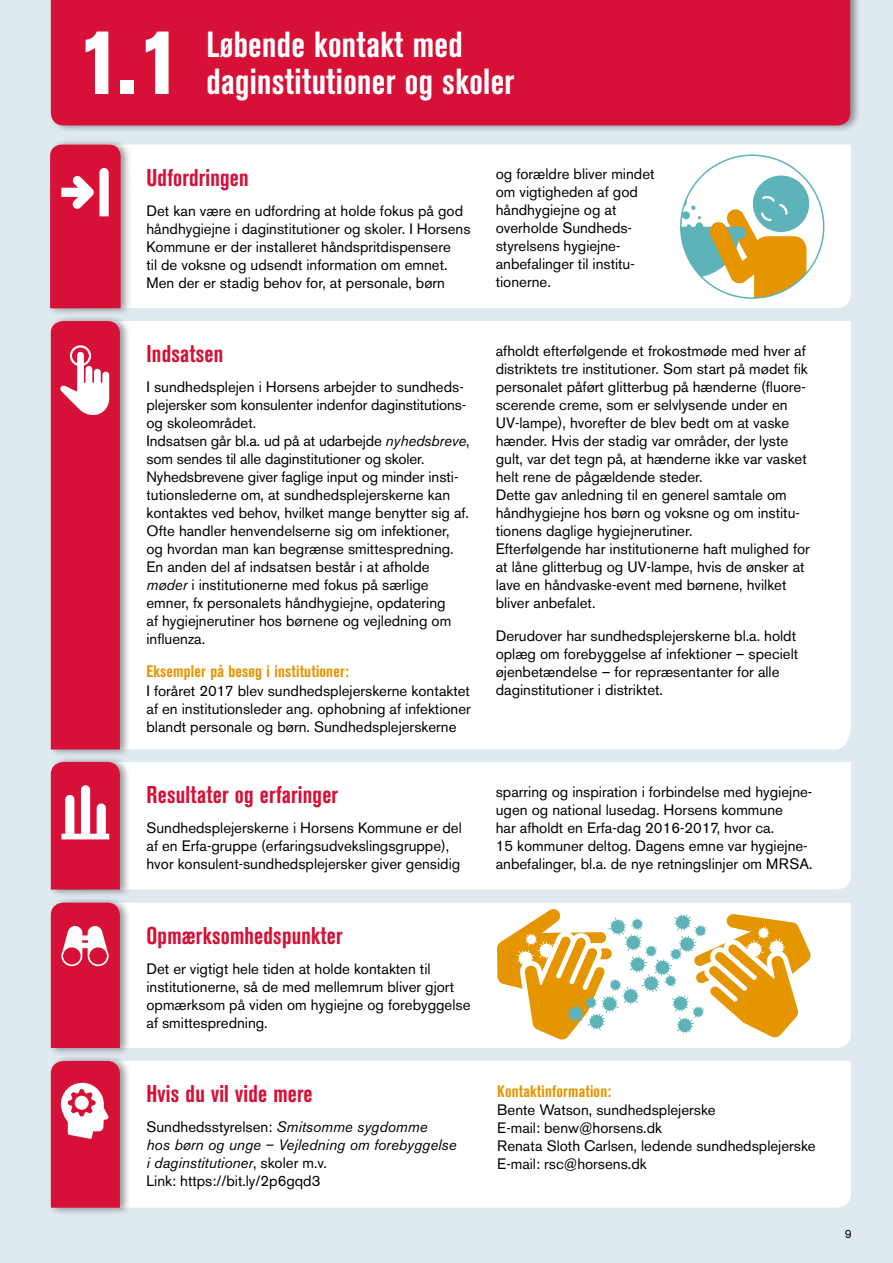
<style>
.page{position:relative;width:893px;height:1263px;background:#dfe9f0}
.page>*{position:absolute;margin:0;border:0;box-sizing:border-box;transform-origin:0 0}
.t1{font:800 condensed 88.5px "Akzidenz Grotesk BE";color:#fff}
.t2{font:700 condensed 36px/37.5px "Akzidenz Grotesk BE";letter-spacing:.01em;color:#fff;scale:.95 1}
.t3{font:700 condensed 24px "Akzidenz Grotesk BE";letter-spacing:.01em;color:#d61036;scale:.95 1}
.t4{font:700 condensed 16.5px "Akzidenz Grotesk BE";letter-spacing:.01em;color:#e49500}
.t5{font:15px/18px "Akzidenz Grotesk BE";color:#000}
.t6{font:italic 15px/18px "Akzidenz Grotesk BE";color:#000}
.t7{font:12px "Akzidenz Grotesk BE";color:#000}
.s1{font-style:italic}
.s2{font-style:normal}
</style>
<div class="page">
<div style="left:48px;top:0;width:813px;height:133px;background:#000;opacity:.4"></div>
<div style="left:51px;top:0;width:799px;height:125px;background:#d61036"></div>
<div style="left:132px;top:145px;width:719px;height:163px;background:#fff"></div>
<div style="left:47px;top:138px;width:85px;height:178px;background:#000;opacity:.4"></div>
<svg style="left:50px;top:145px;width:71px;height:163px;background:#d92648"></svg>
<div style="left:131px;top:321px;width:720px;height:428px;background:#fff"></div>
<div style="left:48px;top:314px;width:83px;height:443px;background:#000;opacity:.4"></div>
<svg style="left:51px;top:321px;width:69px;height:428px;background:#d81e42"></svg>
<div style="left:131px;top:762px;width:720px;height:128px;background:#fff"></div>
<div style="left:131px;top:902px;width:720px;height:146px;background:#fff"></div>
<div style="left:131px;top:1061px;width:720px;height:147px;background:#fff"></div>
<div style="left:48px;top:755px;width:83px;height:142px;background:#000;opacity:.4"></div>
<div style="left:48px;top:896px;width:83px;height:160px;background:#000;opacity:.4"></div>
<div style="left:48px;top:1054px;width:83px;height:162px;background:#000;opacity:.4"></div>
<svg style="left:51px;top:762px;width:69px;height:128px;background:#db3555"></svg>
<svg style="left:51px;top:902px;width:69px;height:146px;background:#d92749"></svg>
<svg style="left:51px;top:1061px;width:69px;height:147px;background:#dc3757"></svg>
<div style="left:681px;top:155px;width:143px;height:143px;background:#fff;border-radius:50%"></div>
<svg style="left:681px;top:172px;width:132px;height:126px"></svg>
<svg style="left:497px;top:908px;width:314px;height:132px;background:#ead5a3"></svg>
<h1 class="t1" style="left:78px;top:12px;width:106px">1.1</h1>
<h2 class="t2" style="left:207px;top:26px;width:326px">Løbende kontakt med daginstitutioner og skoler</h2>
<h3 class="t3" style="left:146px;top:164px;width:109px">Udfordringen</h3>
<p class="t5" style="left:146px;top:202px;width:326px">Det kan være en udfordring at holde fokus på god håndhygiejne i daginstitutioner og skoler. I Horsens Kommune er der installeret håndspritdispensere<br>til de voksne og udsendt information om emnet.<br>Men der er stadig behov for, at personale, børn</p>
<h3 class="t3" style="left:146px;top:340px;width:82px">Indsatsen</h3>
<p class="t5" style="left:146px;top:378px;width:325px">I sundhedsplejen i Horsens arbejder to sundheds&shy;plejersker som konsulenter indenfor daginstitutions&shy;og skoleområdet.<br>Indsatsen går bl.a. ud på at udarbejde <span class="s1">nyhedsbreve</span>, som sendes til alle daginstitutioner og skoler.<br>Nyhedsbrevene giver faglige input og minder insti&shy;tutionslederne om, at sundhedsplejerskerne kan kontaktes ved behov, hvilket mange benytter sig af.<br>Ofte handler henvendelserne sig om infektioner, og hvordan man kan begrænse smittespredning.<br>En anden del af indsatsen består i at afholde <span class="s1">møder</span> i institutionerne med fokus på særlige emner, fx personalets håndhygiejne, opdatering<br>af hygiejnerutiner hos børnene og vejledning om influenza.</p>
<p class="t4" style="left:146px;top:662px;width:204px">Eksempler på besøg i institutioner:</p>
<p class="t5" style="left:146px;top:681px;width:326px;text-align:justify">I foråret 2017 blev sundhedsplejerskerne kontaktet af en institutionsleder ang. ophobning af infektioner blandt personale og børn. Sundhedsplejerskerne</p>
<h3 class="t3" style="left:146px;top:781px;width:203px">Resultater og erfaringer</h3>
<p class="t5" style="left:146px;top:819px;width:317px">Sundhedsplejerskerne i Horsens Kommune er del af en Erfa-gruppe (erfaringsudvekslingsgruppe), hvor konsulent-sundhedsplejersker giver gensidig</p>
<h3 class="t3" style="left:146px;top:922px;width:208px">Opmærksomhedspunkter</h3>
<p class="t5" style="left:146px;top:960px;width:326px">Det er vigtigt hele tiden at holde kontakten til institutionerne, så de med mellemrum bliver gjort opmærksom på viden om hygiejne og forebyggelse af smittespredning.</p>
<h3 class="t3" style="left:146px;top:1080px;width:176px">Hvis du vil vide mere</h3>
<p class="t6" style="left:146px;top:1118px;width:312px"><span class="s2">Sundhedsstyrelsen:</span> Smitsomme sygdomme<br>hos børn og unge – Vejledning om forebyggelse i daginstitutioner<span class="s2">, skoler m.v.<br>Link: https://bit.ly/2p6gqd3</span></p>
<p class="t5" style="left:496px;top:165px;width:160px">og forældre bliver mindet om vigtigheden af god håndhygiejne og at overholde Sundheds&shy;styrelsens hygiejne&shy;anbefalinger til institu&shy;tionerne.</p>
<p class="t5" style="left:496px;top:341px;width:316px">afholdt efterfølgende et frokostmøde med hver af distriktets tre institutioner. Som start på mødet fik personalet påført glitterbug på hænderne (fluore&shy;scerende creme, som er selvlysende under en UV-lampe), hvorefter de blev bedt om at vaske hænder. Hvis der stadig var områder, der lyste gult, var det tegn på, at hænderne ikke var vasket helt rene de pågældende steder.<br>Dette gav anledning til en generel samtale om håndhygiejne hos børn og voksne og om institu&shy;tionens daglige hygiejnerutiner.<br>Efterfølgende har institutionerne haft mulighed for at låne glitterbug og UV-lampe, hvis de ønsker at lave en håndvaske-event med børnene, hvilket bliver anbefalet.</p>
<p class="t5" style="left:496px;top:626px;width:304px">Derudover har sundhedsplejerskerne bl.a. holdt oplæg om forebyggelse af infektioner – specielt øjenbetændelse – for repræsentanter for alle daginstitutioner i distriktet.</p>
<p class="t5" style="left:496px;top:782px;width:318px">sparring og inspiration i forbindelse med hygiejne&shy;ugen og national lusedag. Horsens kommune<br>har afholdt en Erfa-dag 2016-2017, hvor ca.<br>15 kommuner deltog. Dagens emne var hygiejne&shy;anbefalinger, bl.a. de nye retningslinjer om MRSA.</p>
<p class="t4" style="left:497px;top:1081px;width:115px">Kontaktinformation:</p>
<p class="t5" style="left:497px;top:1100px;width:320px">Bente Watson, sundhedsplejerske<br>E-mail: benw@horsens.dk<br>Renata Sloth Carlsen, ledende sundhedsplejerske E-mail: rsc@horsens.dk</p>
<p class="t7" style="left:845px;top:1226px;width:8px">9</p>
</div>
